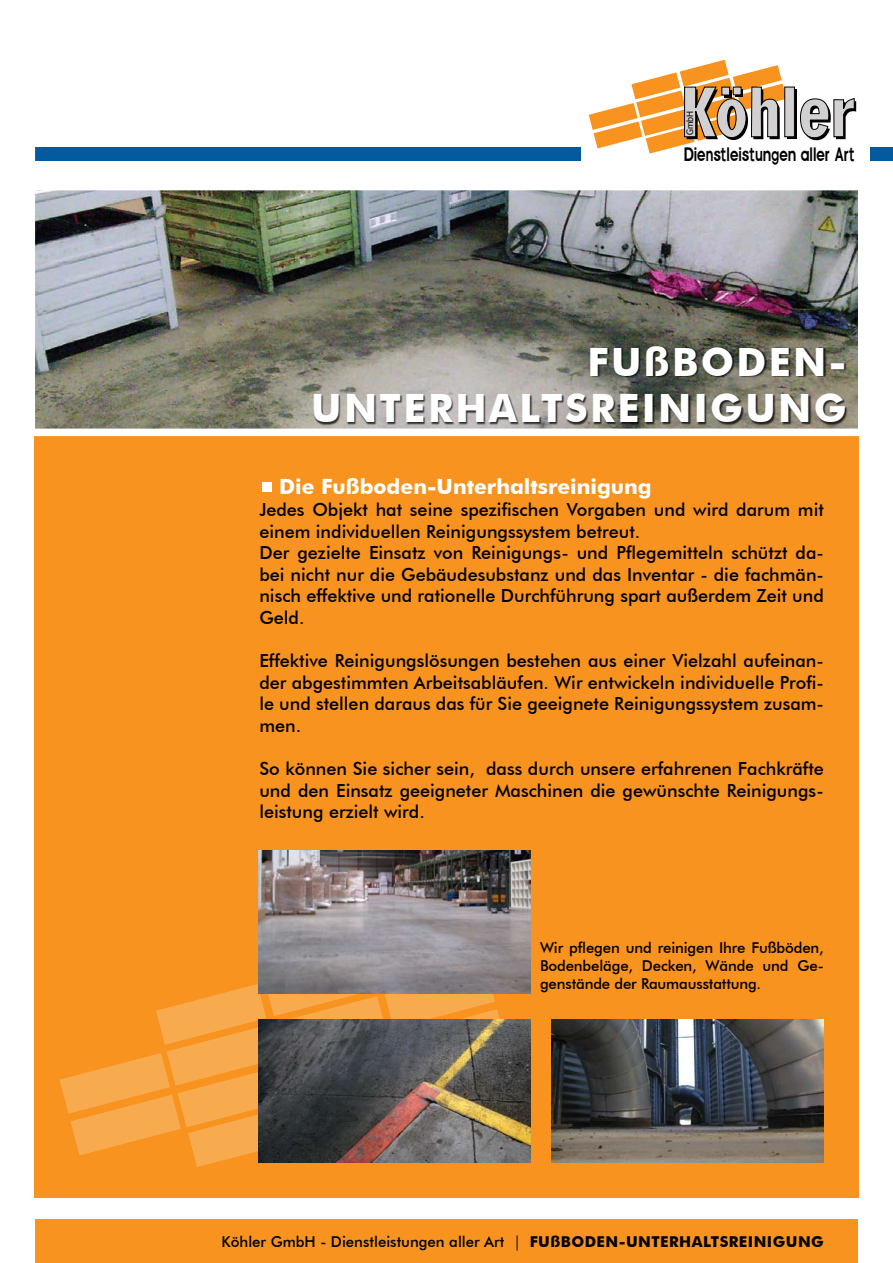
<style>
.page{position:relative;width:893px;height:1263px;background:#fff}
.page>*{position:absolute;margin:0;border:0;box-sizing:border-box;transform-origin:0 0}
.t1{font:700 39px "Futura BT";letter-spacing:.06em;color:#fff}
.t2{font:700 21px "Futura BT";color:#fff}
.t3{font:600 18.9px "Avant Garde IT Cby BT";color:#000;scale:.78 1}
.t4{font:500 18px/21.6px "Futura BT";color:#000;text-align:justify}
.t5{font:500 15px/18px "Futura BT";letter-spacing:-.01em;color:#000;text-align:justify}
.t6{font:8.85px "Tahoma";color:#000}
.s1{font-family:"Corbel";font-weight:700;font-size:22.2px}
.s2{font-size:18.15px}
.s3{font-weight:400}
.s4{font-weight:700}
</style>
<div class="page">
<div style="left:34px;top:432px;width:824px;height:766px;background:#f7931e"></div>
<svg style="left:60px;top:984px;width:446px;height:183px"></svg>
<div style="left:787px;top:89px;width:9px;height:50px;background:#000"></div>
<div style="left:785px;top:87px;width:9px;height:50px;background:#d2d0d1"></div>
<div style="left:784px;top:87px;width:11px;height:50px;border:1px solid #000"></div>
<svg style="left:800px;top:98px;width:56px;height:42px"></svg>
<svg style="left:589px;top:60px;width:198px;height:94px"></svg>
<div style="left:34px;top:148px;width:547px;height:13px;background:#035a9f"></div>
<div style="left:871px;top:148px;width:22px;height:13px;background:#035a9f"></div>
<div style="left:35px;top:1219px;width:823px;height:44px;background:#f7931e"></div>
<img style="left:35px;top:190px;width:823px;height:239px">
<div style="left:314px;top:346px;width:579px;height:116px;background:#000;opacity:.75"></div>
<div style="left:0;top:429px;width:878px;height:7px;background:#fff"></div>
<div style="left:28px;top:9px;width:7px;height:426px;background:#fff"></div>
<img style="left:258px;top:850px;width:272px;height:143px">
<div style="left:262px;top:482px;width:10px;height:10px;background:#fff"></div>
<img style="left:258px;top:1019px;width:272px;height:143px">
<img style="left:551px;top:1019px;width:272px;height:143px">
<p class="t6" style="left:684px;top:135px;width:26px;rotate:-90deg">GmbH</p>
<p class="t3" style="left:684px;top:143px;width:220px">Diens<span class="s1">t</span>leis<span class="s1">t</span>un<span class="s2">g</span>en aller Ar<span class="s1">t</span></p>
<h1 class="t1" style="left:588px;top:338px;width:260px">FUßBODEN-</h1>
<h1 class="t1" style="left:311px;top:385px;width:61px">UNTERHALTSREINIG</h1>
<h1 class="t1" style="left:745px;top:385px;width:66px">UNG</h1>
<p class="t2" style="left:279px;top:474px;width:374px">Die Fußboden-Unterhaltsreinigung</p>
<p class="t4" style="left:259px;top:499px;width:566px;text-align:left">Jedes Objekt hat seine spezifischen Vorgaben und wird darum mit einem individuellen Reinigungssystem betreut.<br>Der gezielte Einsatz von Reinigungs- und Pflegemitteln schützt da&shy;bei nicht nur die Gebäudesubstanz und das Inventar - die fachmän&shy;nisch effektive und rationelle Durchführung spart außerdem Zeit und Geld.</p>
<p class="t4" style="left:259px;top:650px;width:566px">Effektive Reinigungslösungen bestehen aus einer Vielzahl aufeinan&shy;der abgestimmten Arbeitsabläufen. Wir entwickeln individuelle Profi&shy;le und stellen daraus das für Sie geeignete Reinigungssystem zusam&shy;men.</p>
<p class="t4" style="left:259px;top:758px;width:566px">So können Sie sicher sein, dass durch unsere erfahrenen Fachkräfte und den Einsatz geeigneter Maschinen die gewünschte Reinigungs&shy;leistung erzielt wird.</p>
<p class="t5" style="left:540px;top:939px;width:285px">Wir pflegen und reinigen Ihre Fußböden, Bodenbeläge, Decken, Wände und Ge&shy;genstände der Raumausstattung.</p>
<p class="t5" style="left:221px;top:1232px;width:604px">Köhler GmbH - Dienstleistungen aller Art <span class="s3">|</span> <span class="s4">Fu ßboden-Unterhaltsreinigu ng</span></p>
</div>
